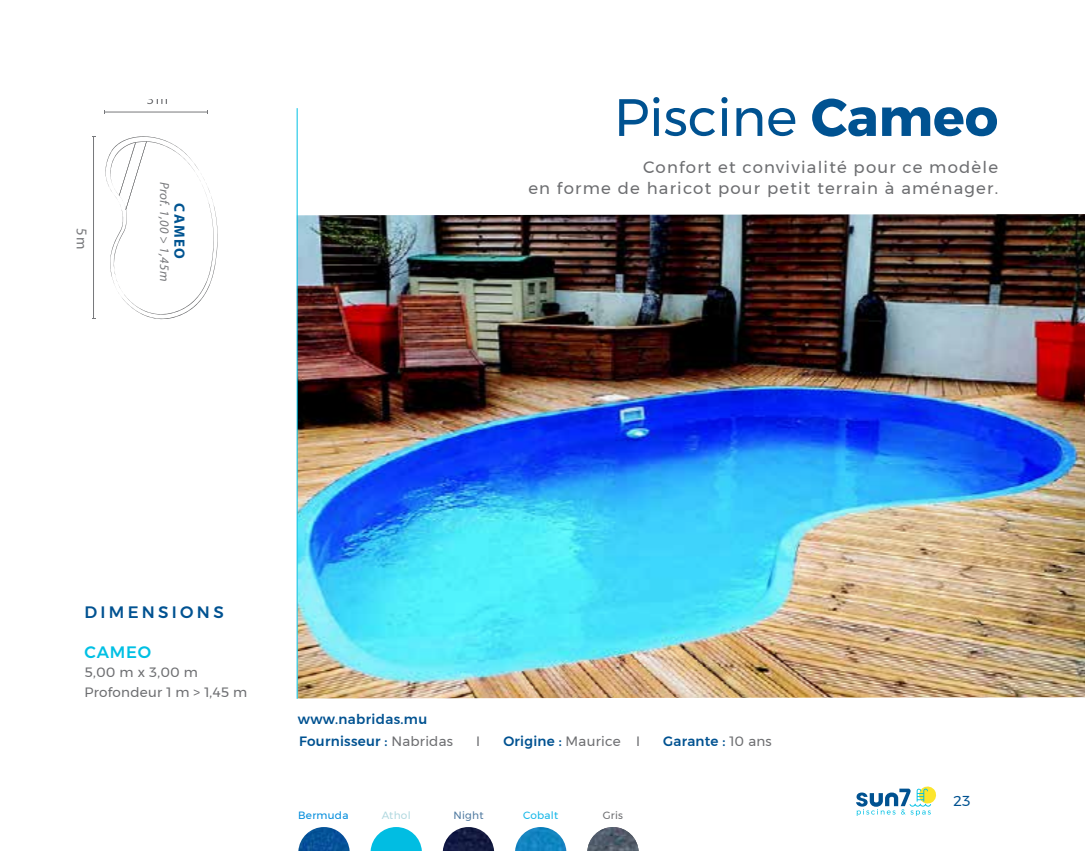
<style>
.page{position:relative;width:1085px;height:851px;background:#fff}
.page>*{position:absolute;margin:0;border:0;box-sizing:border-box;transform-origin:0 0}
.t1{font:52.5px "Montserrat";color:#005291}
.t2{font:16.5px/21px "Montserrat";letter-spacing:.075em;color:#6d6e71;text-align:right}
.t3{font:500 16.5px "Montserrat";letter-spacing:.2em;color:#005291}
.t4{font:500 16.5px "Montserrat";color:#00c0e4}
.t5{font:700 14.85px "Myriad Pro";letter-spacing:.1em;color:#005491}
.t6{font:14.85px "Myriad Pro";color:#77787b}
.t7{font:14.4px "Montserrat";color:#005291}
.t8{font:500 13.5px "Montserrat";letter-spacing:.02em;color:#005291}
.t9{font:13.5px/19.5px "Montserrat";letter-spacing:.02em;color:#6d6e71}
.t10{font:italic 13.05px "Myriad Pro";letter-spacing:.03em;color:#77787b}
.t11{font:10.5px "Montserrat";color:#008cdc}
.t12{font:10.5px "Montserrat";letter-spacing:.025em;color:#15b7e8}
.t13{font:10.5px "Montserrat";letter-spacing:.025em;color:#b2d9e0}
.t14{font:10.5px "Montserrat";color:#517ba1}
.t15{font:10.5px "Montserrat";color:#6d6e71}
.s1{font-weight:700}
.s2{font-weight:400;color:#6d6e71}
</style>
<div class="page">
<img style="left:298px;top:214px;width:786px;height:484px">
<svg style="left:856px;top:786px;width:81px;height:29px"></svg>
<hr style="left:297px;top:108px;width:1px;height:590px;background:#00c0e4">
<hr style="left:104px;top:112px;width:104px;height:1px;background:#77787b">
<svg style="left:92px;top:136px;width:126px;height:184px"></svg>
<svg style="left:147px;top:100px;width:20px;height:4px"></svg>
<img style="left:298px;top:827px;width:51px;height:23px">
<img style="left:370px;top:827px;width:52px;height:23px">
<img style="left:443px;top:827px;width:51px;height:23px">
<img style="left:515px;top:827px;width:51px;height:23px">
<img style="left:587px;top:827px;width:51px;height:23px">
<p class="t6" style="left:91px;top:228px;width:23px;rotate:90deg">5m</p>
<p class="t10" style="left:173px;top:182px;width:101px;rotate:90deg">Prof. 1,00 &gt; 1,45m</p>
<p class="t5" style="left:189px;top:203px;width:58px;rotate:90deg">CAMEO</p>
<h1 class="t1" style="left:614px;top:77px;width:386px">Piscine <span class="s1">Cameo</span></h1>
<p class="t2" style="left:528px;top:156px;width:471px">Confort et convivialité pour ce modèle<br>en forme de haricot pour petit terrain à aménager.</p>
<p class="t3" style="left:84px;top:599px;width:138px">D imens ions</p>
<p class="t4" style="left:84px;top:639px;width:68px">Cameo</p>
<p class="t9" style="left:84px;top:662px;width:164px">5,00 m x 3,00 m<br>Profondeur 1 m &gt; 1,45 m</p>
<p class="t8" style="left:298px;top:708px;width:131px">www.nabridas.mu</p>
<p class="t8" style="left:299px;top:730px;width:155px">Fournisseur : <span class="s2">Nabridas</span></p>
<p class="t9" style="left:476px;top:730px;width:3px">I</p>
<p class="t8" style="left:503px;top:730px;width:135px">Origine : <span class="s2">Maurice I</span></p>
<p class="t8" style="left:663px;top:730px;width:110px">Garante : <span class="s2">10 ans</span></p>
<p class="t11" style="left:298px;top:806px;width:52px">Bermuda</p>
<p class="t13" style="left:381px;top:806px;width:31px">Athol</p>
<p class="t14" style="left:453px;top:806px;width:32px">Night</p>
<p class="t12" style="left:523px;top:806px;width:37px">Cobalt</p>
<p class="t15" style="left:602px;top:806px;width:22px">Gris</p>
<p class="t7" style="left:953px;top:789px;width:19px">23</p>
</div>
